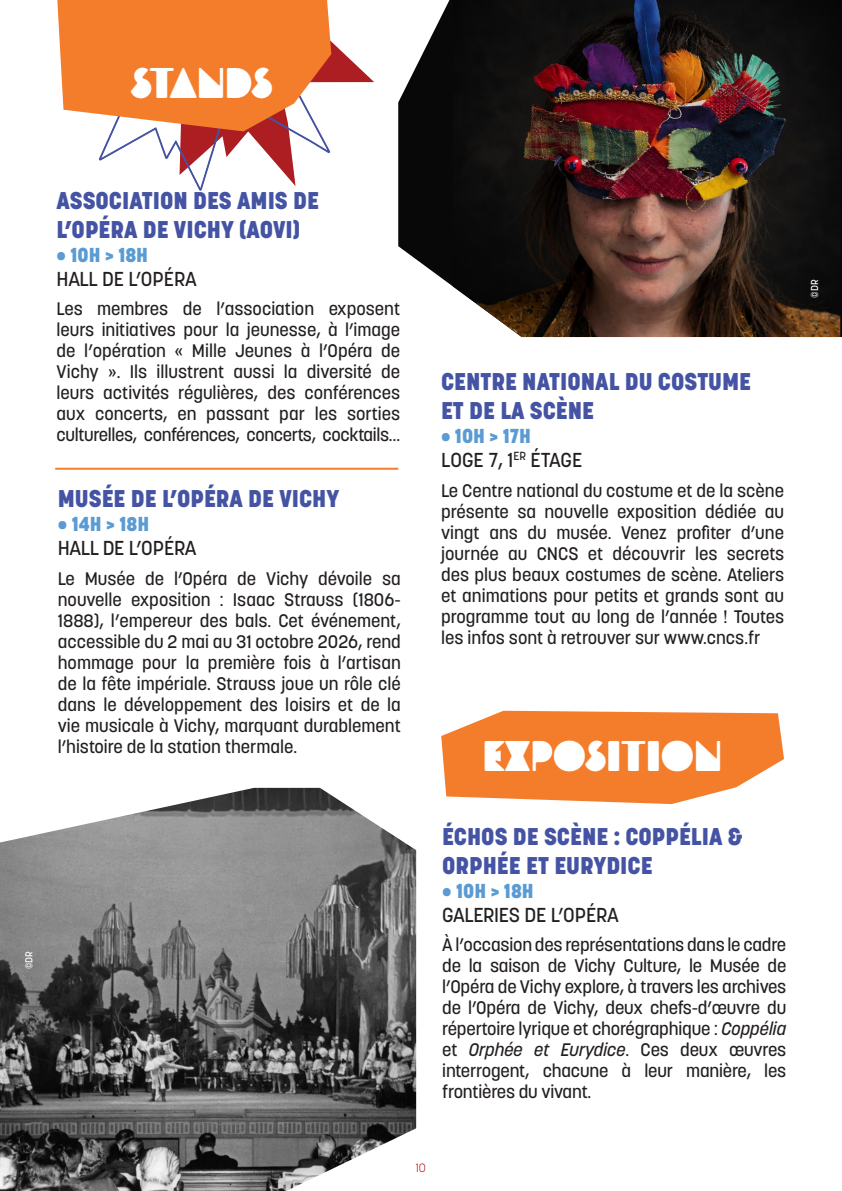
<style>
.page{position:relative;width:842px;height:1191px;background:#fff}
.page>*{position:absolute;margin:0;border:0;box-sizing:border-box;transform-origin:0 0}
.TITRE_PARTIES{font:40px "AM Futurismo";color:#fff}
.TITRES_MANIFS_TT_CONFONDU{font:800 24px/28.8px "Korolev";color:#4453a3}
.SOUS-TITRE_INFOS{font:500 20px "Korolev";letter-spacing:-.02em;color:#231f20}
.HEURES{font:800 20px "Korolev";color:#5a9bd3}
.SOUS-TITRE_INFOS-2{font:500 20px "Korolev";color:#231f20}
.TITRES_MANIFS_TT_CONFONDU-2{font:800 20px "Korolev";color:#5a9bd3}
.Txt_courant{font:500 18px/21px "Korolev";letter-spacing:-.01em;color:#231f20;text-align:justify}
.t1{font:300 12px "Korolev";color:#ad1e22}
.Txt_renseignment_résas{font:500 10px "Korolev";color:#fff}
.s1{font-style:italic}
</style>
<div class="page">
<svg style="left:57px;top:0;width:317px;height:186px"></svg>
<svg style="left:441px;top:711px;width:343px;height:93px"></svg>
<hr style="left:55px;top:468px;width:343px;height:2px;background:#f47d2c">
<svg style="left:398px;top:0;width:444px;height:337px;fill:#070807"></svg>
<img style="left:453px;top:0;width:387px;height:337px">
<img style="left:0;top:788px;width:416px;height:403px">
<p class="TITRE_PARTIES" style="left:131px;top:58px;width:25px">STANDS</p>
<p class="TITRES_MANIFS_TT_CONFONDU" style="left:57px;top:186px;width:264px">ASSOCIATION DES AMIS DE<br>L’OPÉRA DE VICHY (AOVI)</p>
<p class="HEURES" style="left:57px;top:242px;width:93px">• 10H &gt; 18H</p>
<p class="SOUS-TITRE_INFOS" style="left:57px;top:266px;width:142px">HALL DE L’OPÉRA</p>
<p class="Txt_courant" style="left:57px;top:298px;width:345px">Les membres de l’association exposent leurs initiatives pour la jeunesse, à l’image de l’opération « Mille Jeunes à l’Opéra de Vichy ». Ils illustrent aussi la diversité de leurs activités régulières, des conférences aux concerts, en passant par les sorties culturelles, conférences, concerts, cocktails…</p>
<p class="TITRES_MANIFS_TT_CONFONDU" style="left:58px;top:484px;width:283px">MUSÉE DE L’OPÉRA DE VICHY</p>
<p class="HEURES" style="left:58px;top:511px;width:93px">• 14H &gt; 18H</p>
<p class="SOUS-TITRE_INFOS" style="left:58px;top:535px;width:140px">HALL DE L’OPÉRA</p>
<p class="Txt_courant" style="left:58px;top:568px;width:345px">Le Musée de l’Opéra de Vichy dévoile sa nouvelle exposition : Isaac Strauss (1806- 1888), l’empereur des bals. Cet événement, accessible du 2 mai au 31 octobre 2026, rend hommage pour la première fois à l’artisan de la fête impériale. Strauss joue un rôle clé dans le développement des loisirs et de la vie musicale à Vichy, marquant durablement l’histoire de la station thermale.</p>
<p class="Txt_renseignment_résas" style="left:23px;top:969px;width:20px;rotate:-90deg">©DR</p>
<p class="Txt_renseignment_résas" style="left:808px;top:298px;width:20px;rotate:-90deg">©DR</p>
<p class="TITRES_MANIFS_TT_CONFONDU" style="left:441px;top:367px;width:312px">CENTRE NATIONAL DU COSTUME<br>ET DE LA SCÈNE</p>
<p class="HEURES" style="left:441px;top:423px;width:92px">• 10H &gt; 17H</p>
<p class="SOUS-TITRE_INFOS-2" style="left:441px;top:447px;width:143px">LOGE 7, 1<sup>ER</sup> ÉTAGE</p>
<p class="Txt_courant" style="left:441px;top:480px;width:345px">Le Centre national du costume et de la scène présente sa nouvelle exposition dédiée au vingt ans du musée. Venez profiter d’une journée au CNCS et découvrir les secrets des plus beaux costumes de scène. Ateliers et animations pour petits et grands sont au programme tout au long de l’année ! Toutes les infos sont à retrouver sur www.cncs.fr</p>
<p class="TITRE_PARTIES" style="left:483px;top:732px;width:73px">EXPOSITION</p>
<p class="TITRES_MANIFS_TT_CONFONDU" style="left:442px;top:822px;width:302px">ÉCHOS DE SCÈNE : COPPÉLIA &amp;<br>ORPHÉE ET EURYDICE</p>
<p class="TITRES_MANIFS_TT_CONFONDU-2" style="left:442px;top:878px;width:93px">• 10H &gt; 18H</p>
<p class="SOUS-TITRE_INFOS" style="left:442px;top:902px;width:178px">GALERIES DE L’OPÉRA</p>
<p class="Txt_courant" style="left:442px;top:934px;width:346px">À l’occasion des représentations dans le cadre de la saison de Vichy Culture, le Musée de l’Opéra de Vichy explore, à travers les archives de l’Opéra de Vichy, deux chefs-d’œuvre du répertoire lyrique et chorégraphique : <span class="s1">Coppélia </span>et <span class="s1">Orphée et Eurydice</span>. Ces deux œuvres interrogent, chacune à leur manière, les frontières du vivant.</p>
<p class="t1" style="left:416px;top:1159px;width:12px">10</p>
</div>
